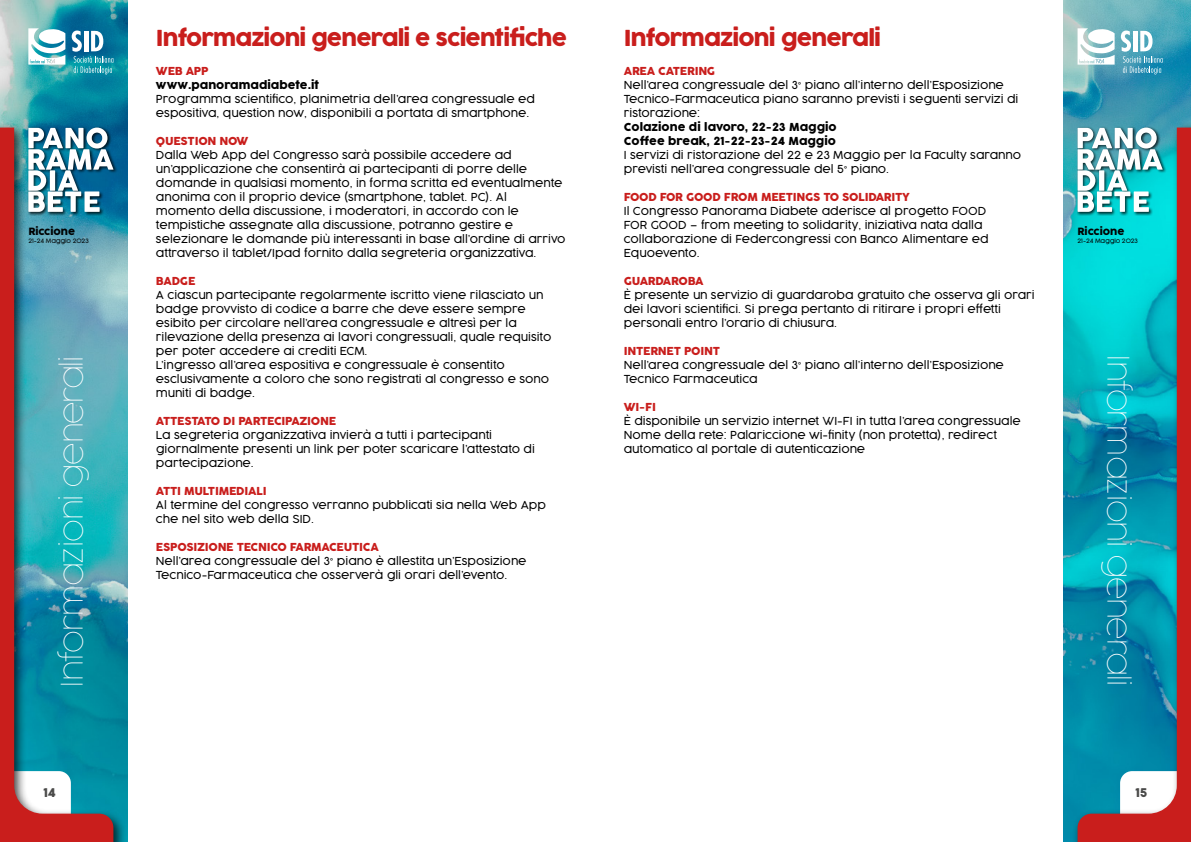
<style>
.page{position:relative;width:1191px;height:842px;background:#fff}
.page>*{position:absolute;margin:0;border:0;box-sizing:border-box;transform-origin:0 0}
.t1{font:100 30px "Cocogoose Pro";letter-spacing:-.04em;color:#fff}
.t2{font:22px "Cocogoose Pro";letter-spacing:-.04em;color:#c91e1c}
.t3{font:12px "Cocogoose Pro";color:#4a4a49}
.t4{font:300 11px/14px "Cocogoose Pro";color:#000}
.t5{font:11px "Cocogoose Pro";letter-spacing:-.02em;color:#c91e1c}
.t6{font:11px/14px "Cocogoose Pro";color:#000}
.t7{font:10px "Cocogoose Pro";color:#010202}
.t8{font:300 6px "Cocogoose Pro";letter-spacing:-.02em;color:#010202}
</style>
<div class="page">
<img style="left:1063px;top:0;width:128px;height:842px">
<img style="left:0;top:0;width:128px;height:842px">
<svg style="left:28px;top:28px;width:37px;height:37px"></svg>
<svg style="left:72px;top:30px;width:41px;height:44px"></svg>
<svg style="left:1077px;top:28px;width:37px;height:37px"></svg>
<svg style="left:1120px;top:30px;width:42px;height:44px"></svg>
<div style="left:0;top:122px;width:127px;height:720px;background:#000;opacity:.75"></div>
<img style="left:0;top:128px;width:113px;height:714px">
<div style="left:1072px;top:122px;width:119px;height:720px;background:#000;opacity:.75"></div>
<svg style="left:1077px;top:128px;width:114px;height:714px"></svg>
<h2 class="t2" style="left:156px;top:24px;width:413px">Informazioni generali e scientifiche</h2>
<p class="t5" style="left:156px;top:63px;width:54px">WEB APP</p>
<p class="t6" style="left:156px;top:78px;width:165px">www.panoramadiabete.it</p>
<p class="t4" style="left:156px;top:91px;width:380px">Programma scientifico, planimetria dell’area congressuale ed espositiva, question now, disponibili a portata di smartphone.</p>
<p class="t5" style="left:156px;top:133px;width:94px">QUESTION NOW</p>
<p class="t4" style="left:156px;top:147px;width:411px">Dalla Web App del Congresso sarà possibile accedere ad un’applicazione che consentirà ai partecipanti di porre delle domande in qualsiasi momento, in forma scritta ed eventualmente anonima con il proprio device (smartphone, tablet. PC). Al momento della discussione, i moderatori, in accordo con le tempistiche assegnate alla discussione, potranno gestire e selezionare le domande più interessanti in base all’ordine di arrivo attraverso il tablet/Ipad fornito dalla segreteria organizzativa.</p>
<p class="t5" style="left:156px;top:273px;width:41px">BADGE</p>
<p class="t4" style="left:156px;top:287px;width:397px">A ciascun partecipante regolarmente iscritto viene rilasciato un badge provvisto di codice a barre che deve essere sempre esibito per circolare nell’area congressuale e altresì per la rilevazione della presenza ai lavori congressuali, quale requisito per poter accedere ai crediti ECM.<br>L’ingresso all’area espositiva e congressuale è consentito esclusivamente a coloro che sono registrati al congresso e sono muniti di badge.</p>
<p class="t5" style="left:156px;top:413px;width:182px">ATTESTATO DI PARTECIPAZIONE</p>
<p class="t4" style="left:156px;top:427px;width:380px">La segreteria organizzativa invierà a tutti i partecipanti giornalmente presenti un link per poter scaricare l’attestato di partecipazione.</p>
<p class="t5" style="left:156px;top:483px;width:112px">ATTI MULTIMEDIALI</p>
<p class="t4" style="left:156px;top:497px;width:391px">Al termine del congresso verranno pubblicati sia nella Web App che nel sito web della SID.</p>
<p class="t5" style="left:156px;top:539px;width:224px">ESPOSIZIONE TECNICO FARMACEUTICA</p>
<p class="t4" style="left:156px;top:553px;width:372px">Nell’area congressuale del 3° piano è allestita un’Esposizione<br>Tecnico-Farmaceutica che osserverà gli orari dell’evento.</p>
<h2 class="t2" style="left:624px;top:24px;width:259px">Informazioni generali</h2>
<p class="t5" style="left:624px;top:63px;width:93px">AREA CATERING</p>
<p class="t4" style="left:624px;top:77px;width:396px">Nell’area congressuale del 3° piano all’interno dell’Esposizione<br>Tecnico-Farmaceutica piano saranno previsti i seguenti servizi di ristorazione:</p>
<p class="t6" style="left:624px;top:120px;width:214px">Colazione di lavoro, 22-23 Maggio<br>Coffee break, 21-22-23-24 Maggio</p>
<p class="t4" style="left:624px;top:147px;width:399px">I servizi di ristorazione del 22 e 23 Maggio per la Faculty saranno previsti nell’area congressuale del 5° piano.</p>
<p class="t5" style="left:624px;top:189px;width:288px">FOOD FOR GOOD FROM MEETINGS TO SOLIDARITY</p>
<p class="t4" style="left:624px;top:203px;width:366px">Il Congresso Panorama Diabete aderisce al progetto FOOD FOR GOOD – from meeting to solidarity, iniziativa nata dalla collaborazione di Federcongressi con Banco Alimentare ed Equoevento.</p>
<p class="t5" style="left:624px;top:273px;width:81px">GUARDAROBA</p>
<p class="t4" style="left:624px;top:287px;width:412px">È presente un servizio di guardaroba gratuito che osserva gli orari dei lavori scientifici. Si prega pertanto di ritirare i propri effetti personali entro l’orario di chiusura.</p>
<p class="t5" style="left:624px;top:343px;width:98px">INTERNET POINT</p>
<p class="t4" style="left:624px;top:357px;width:381px">Nell’area congressuale del 3° piano all’interno dell’Esposizione<br>Tecnico Farmaceutica</p>
<p class="t5" style="left:624px;top:399px;width:34px">WI-FI</p>
<p class="t4" style="left:624px;top:413px;width:398px">È disponibile un servizio internet WI-FI in tutta l’area congressuale<br>Nome della rete: Palariccione wi-finity (non protetta), redirect automatico al portale di autenticazione</p>
<p class="t7" style="left:28px;top:224px;width:48px">Riccione</p>
<p class="t8" style="left:28px;top:236px;width:62px">21-24 Maggio 2023</p>
<p class="t7" style="left:1077px;top:224px;width:48px">Riccione</p>
<p class="t8" style="left:1077px;top:236px;width:62px">21-24 Maggio 2023</p>
<h1 class="t1" style="left:52px;top:687px;width:333px;rotate:-90deg">Informazioni generali</h1>
<h1 class="t1" style="left:1137px;top:355px;width:333px;rotate:90deg">Informazioni generali</h1>
<p class="t3" style="left:43px;top:785px;width:14px">14</p>
<p class="t3" style="left:1135px;top:785px;width:13px">15</p>
</div>
